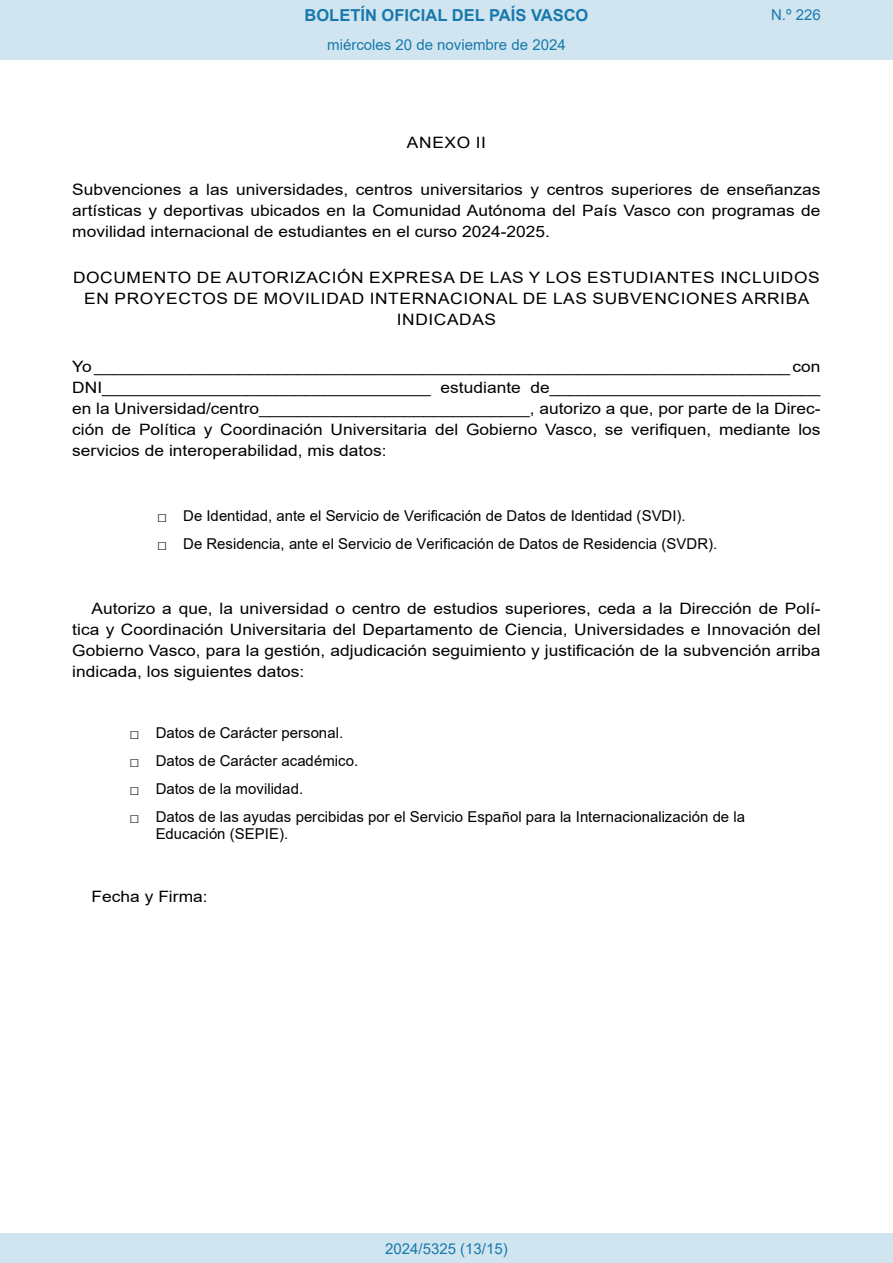
<style>
.page{position:relative;width:893px;height:1263px;background:#fff}
.page>*{position:absolute;margin:0;border:0;box-sizing:border-box;transform-origin:0 0}
.t1{font:700 16.5px "Arial";color:#1879ad}
.BOPVDisposicionTitulo{font:15.6px/21px "Arial";color:#000;text-align:justify;scale:1.11 1}
.BOPVDetalle{font:15.6px/21px "Arial";color:#000;text-align:justify;scale:1.11 1}
.BOPVClave{font:15.6px/21px "Arial";letter-spacing:.035em;color:#000;text-align:center;scale:1.11 1}
.t2{font:15px/17.2px "Arial";color:#000}
.Paginacion_Centro{font:15px "Arial";color:#1879ad}
.s1{font-size:16.5px}
</style>
<div class="page">
<div style="left:0;top:0;width:893px;height:60px;background:#d0e5f0"></div>
<div style="left:0;top:1233px;width:893px;height:30px;background:#d0e5f0"></div>
<p class="t1" style="left:305px;top:3px;width:285px">BOLETÍN OFICIAL DEL PAÍS VASCO</p>
<p class="Paginacion_Centro" style="left:327px;top:35px;width:240px">miércoles 20 de noviembre de 2024</p>
<p class="Paginacion_Centro" style="left:771px;top:5px;width:51px">N.º 226</p>
<p class="BOPVClave" style="left:407px;top:132px;width:73px">ANEXO II</p>
<p class="BOPVDisposicionTitulo" style="left:72px;top:179px;width:676px">Subvenciones a las universidades, centros universitarios y centros superiores de enseñanzas artísticas y deportivas ubicados en la Comunidad Autónoma del País Vasco con programas de movilidad internacional de estudiantes en el curso 2024-2025.</p>
<p class="BOPVClave" style="left:73px;top:267px;width:674px">DOCUMENTO DE AUTORIZACIÓN EXPRESA DE LAS Y LOS ESTUDIANTES INCLUIDOS<br>EN PROYECTOS DE MOVILIDAD INTERNACIONAL DE LAS SUBVENCIONES ARRIBA<br>INDICADAS</p>
<p class="BOPVDisposicionTitulo" style="left:72px;top:356px;width:676px">Yo ________________________________________________________________________ con DNI__________________________________ estudiante de____________________________ en la Universidad/centro____________________________, autorizo a que, por parte de la Direc&shy;ción de Política y Coordinación Universitaria del Gobierno Vasco, se verifiquen, mediante los servicios de interoperabilidad, mis datos:</p>
<p class="t2" style="left:157px;top:507px;width:530px"><span class="s1">□</span> De Identidad, ante el Servicio de Verificación de Datos de Identidad (SVDI).</p>
<p class="t2" style="left:157px;top:535px;width:562px"><span class="s1">□</span> De Residencia, ante el Servicio de Verificación de Datos de Residencia (SVDR).</p>
<p class="BOPVDetalle" style="left:72px;top:598px;width:676px;text-indent:19px">Autorizo a que, la universidad o centro de estudios superiores, ceda a la Dirección de Polí&shy;tica y Coordinación Universitaria del Departamento de Ciencia, Universidades e Innovación del Gobierno Vasco, para la gestión, adjudicación seguimiento y justificación de la subvención arriba indicada, los siguientes datos:</p>
<p class="t2" style="left:130px;top:724px;width:215px"><span class="s1">□</span> Datos de Carácter personal.</p>
<p class="t2" style="left:130px;top:752px;width:230px"><span class="s1">□</span> Datos de Carácter académico.</p>
<p class="t2" style="left:130px;top:780px;width:175px"><span class="s1">□</span> Datos de la movilidad.</p>
<p class="t2" style="left:156px;top:808px;width:591px;text-indent:-26px"><span class="s1">□</span> Datos de las ayudas percibidas por el Servicio Español para la Internacionalización de la<br>Educación (SEPIE).</p>
<p class="BOPVDetalle" style="left:92px;top:886px;width:106px">Fecha y Firma:</p>
<p class="Paginacion_Centro" style="left:385px;top:1238px;width:124px">2024/5325 (13/15)</p>
</div>
